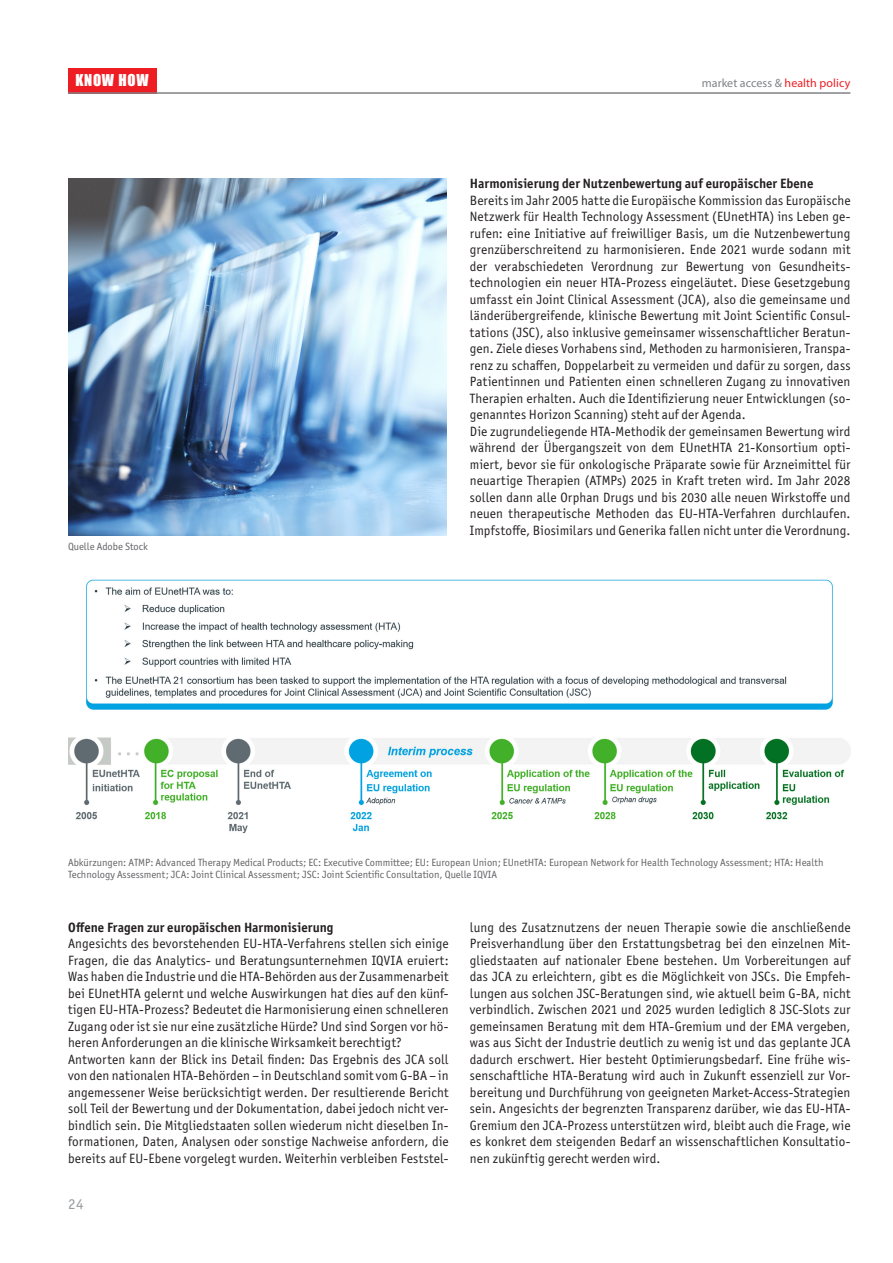
<style>
.page{position:relative;width:893px;height:1263px;background:#fff}
.page>*{position:absolute;margin:0;border:0;box-sizing:border-box;transform-origin:0 0}
.t1{font:15px "Impact";letter-spacing:.05em;color:#fff}
.t2{font:15px "Officina Sans ITC Pro";color:#97999c}
.t3{font:13.5px/16.5px "Officina Sans ITC Pro";letter-spacing:.01em;color:#231f20;text-align:justify}
.t4{font:700 13.5px "Officina Sans ITC Pro";letter-spacing:.005em;color:#231f20}
.t5{font:12px "Myriad Pro";letter-spacing:.005em;color:#808285}
.t6{font:10.5px "Officina Sans ITC Pro";color:#636366}
.s1{color:#ee1d23}
</style>
<div class="page">
<div style="left:68px;top:68px;width:88px;height:26px;background:#ee1d23"></div>
<hr style="left:68px;top:92px;width:782px;height:2px;background:#808285">
<img style="left:68px;top:179px;width:378px;height:357px">
<img style="left:68px;top:579px;width:782px;height:255px">
<p class="t1" style="left:75px;top:69px;width:75px">KNOW HOW</p>
<p class="t6" style="left:68px;top:540px;width:81px">Quelle Adobe Stock</p>
<p class="t5" style="left:702px;top:76px;width:150px">market access &amp; <span class="s1">health policy</span></p>
<p class="t4" style="left:470px;top:175px;width:345px">Harmonisierung der Nutzenbewertung auf europäischer Ebene</p>
<p class="t3" style="left:470px;top:192px;width:382px">Bereits im Jahr 2005 hatte die Europäische Kommission das Europäische Netzwerk für Health Technology Assessment (EUnetHTA) ins Leben ge&shy;rufen: eine Initiative auf freiwilliger Basis, um die Nutzenbewertung grenzüberschreitend zu harmonisieren. Ende 2021 wurde sodann mit der verabschiedeten Verordnung zur Bewertung von Gesundheits&shy;technologien ein neuer HTA-Prozess eingeläutet. Diese Gesetzgebung umfasst ein Joint Clinical Assessment (JCA), also die gemeinsame und länderübergreifende, klinische Bewertung mit Joint Scientific Consul&shy;tations (JSC), also inklusive gemeinsamer wissenschaftlicher Beratun&shy;gen. Ziele dieses Vorhabens sind, Methoden zu harmonisieren, Transpa&shy;renz zu schaffen, Doppelarbeit zu vermeiden und dafür zu sorgen, dass Patientinnen und Patienten einen schnelleren Zugang zu innovativen Therapien erhalten. Auch die Identifizierung neuer Entwicklungen (so&shy;genanntes Horizon Scanning) steht auf der Agenda.</p>
<p class="t3" style="left:470px;top:423px;width:382px">Die zugrundeliegende HTA-Methodik der gemeinsamen Bewertung wird während der Übergangszeit von dem EUnetHTA 21-Konsortium opti&shy;miert, bevor sie für onkologische Präparate sowie für Arzneimittel für neuartige Therapien (ATMPs) 2025 in Kraft treten wird. Im Jahr 2028 sollen dann alle Orphan Drugs und bis 2030 alle neuen Wirkstoffe und neuen therapeutische Methoden das EU-HTA-Verfahren durchlaufen.<br>Impfstoffe, Biosimilars und Generika fallen nicht unter die Verordnung.</p>
<p class="t6" style="left:68px;top:856px;width:757px">Abkürzungen: ATMP: Advanced Therapy Medical Products; EC: Executive Committee; EU: European Union; EUnetHTA: European Network for Health Technology Assessment; HTA: Health</p>
<p class="t6" style="left:68px;top:868px;width:430px">Technology Assessment; JCA: Joint Clinical Assessment; JSC: Joint Scientific Consultation, Quelle IQVIA</p>
<p class="t4" style="left:68px;top:918px;width:267px">Offene Fragen zur europäischen Harmonisierung</p>
<p class="t3" style="left:68px;top:935px;width:382px">Angesichts des bevorstehenden EU-HTA-Verfahrens stellen sich einige Fragen, die das Analytics- und Beratungsunternehmen IQVIA eruiert:<br>Was haben die Industrie und die HTA-Behörden aus der Zusammenarbeit bei EUnetHTA gelernt und welche Auswirkungen hat dies auf den künf&shy;tigen EU-HTA-Prozess? Bedeutet die Harmonisierung einen schnelleren Zugang oder ist sie nur eine zusätzliche Hürde? Und sind Sorgen vor hö&shy;heren Anforderungen an die klinische Wirksamkeit berechtigt?</p>
<p class="t3" style="left:68px;top:1051px;width:382px">Antworten kann der Blick ins Detail finden: Das Ergebnis des JCA soll von den nationalen HTA-Behörden – in Deutschland somit vom G-BA – in angemessener Weise berücksichtigt werden. Der resultierende Bericht soll Teil der Bewertung und der Dokumentation, dabei jedoch nicht ver&shy;bindlich sein. Die Mitgliedstaaten sollen wiederum nicht dieselben In&shy;formationen, Daten, Analysen oder sonstige Nachweise anfordern, die bereits auf EU-Ebene vorgelegt wurden. Weiterhin verbleiben Feststel-</p>
<p class="t2" style="left:68px;top:1195px;width:17px">24</p>
<p class="t3" style="left:470px;top:919px;width:382px">lung des Zusatznutzens der neuen Therapie sowie die anschließende Preisverhandlung über den Erstattungsbetrag bei den einzelnen Mit&shy;gliedstaaten auf nationaler Ebene bestehen. Um Vorbereitungen auf das JCA zu erleichtern, gibt es die Möglichkeit von JSCs. Die Empfeh&shy;lungen aus solchen JSC-Beratungen sind, wie aktuell beim G-BA, nicht verbindlich. Zwischen 2021 und 2025 wurden lediglich 8 JSC-Slots zur gemeinsamen Beratung mit dem HTA-Gremium und der EMA vergeben, was aus Sicht der Industrie deutlich zu wenig ist und das geplante JCA dadurch erschwert. Hier besteht Optimierungsbedarf. Eine frühe wis&shy;senschaftliche HTA-Beratung wird auch in Zukunft essenziell zur Vor&shy;bereitung und Durchführung von geeigneten Market-Access-Strategien sein. Angesichts der begrenzten Transparenz darüber, wie das EU-HTA-Gremium den JCA-Prozess unterstützen wird, bleibt auch die Frage, wie es konkret dem steigenden Bedarf an wissenschaftlichen Konsultatio&shy;nen zukünftig gerecht werden wird.</p>
</div>
